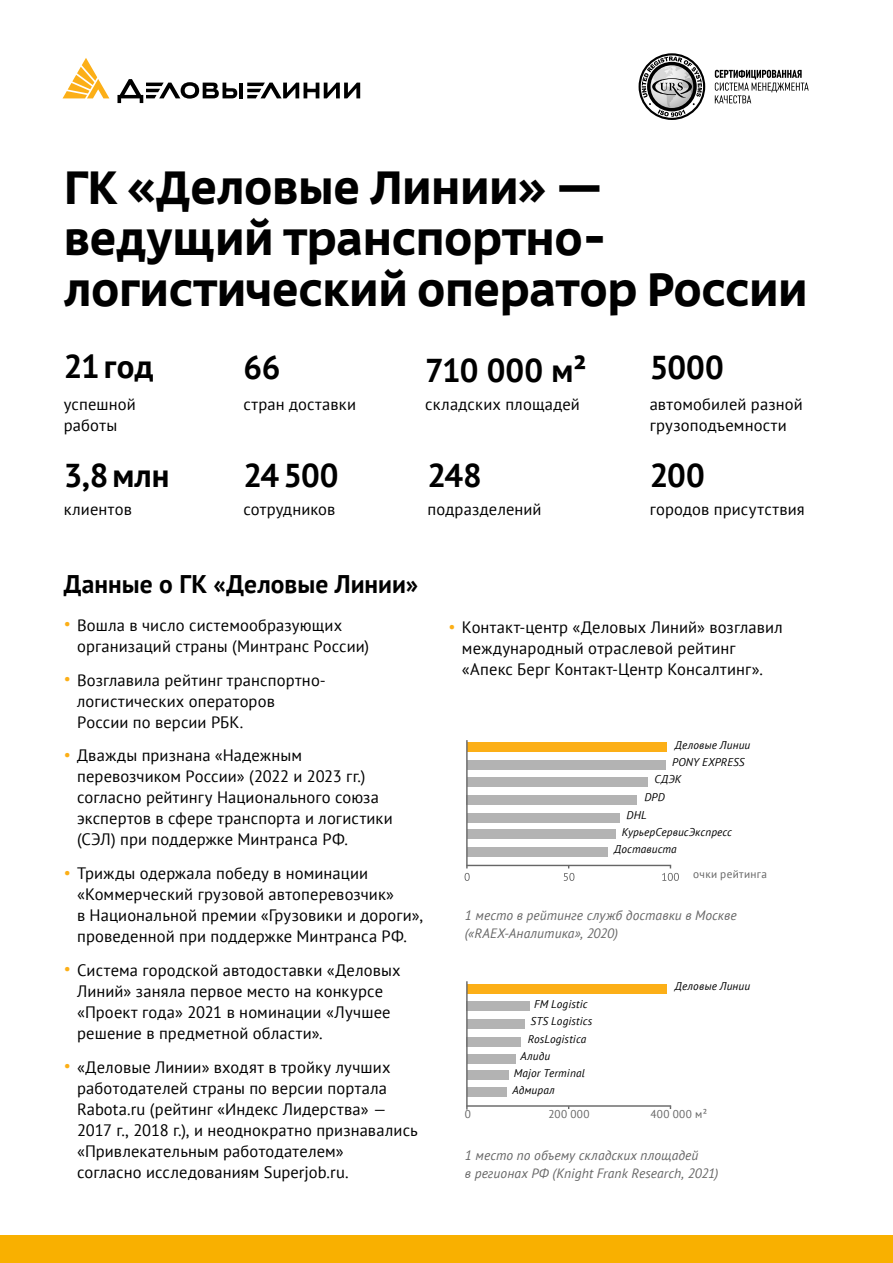
<style>
.page{position:relative;width:893px;height:1263px;background:#fff}
.page>*{position:absolute;margin:0;border:0;box-sizing:border-box;transform-origin:0 0}
.t1{font:700 46.5px/50.7px "Direct";letter-spacing:-.01em;color:#000}
.t2{font:700 33px "PT Sans";color:#000}
.t3{font:700 25.5px "PT Sans";color:#000}
.t4{font:16.5px/21px "PT Sans";letter-spacing:.01em;color:#000}
.t5{font:italic 13.5px/18px "PT Sans";letter-spacing:.005em;color:#666}
.t6{font:italic 11.25px/17.5px "PT Sans";letter-spacing:.015em;color:#000}
.t7{font:11.25px "PT Sans";letter-spacing:.035em;color:#666}
.s1{font-size:15.6px;color:#fcaf17}
</style>
<div class="page">
<svg style="left:715px;top:70px;width:94px;height:33px"></svg>
<svg style="left:639px;top:53px;width:66px;height:67px"></svg>
<div style="left:0;top:1235px;width:893px;height:28px;background:#f9b000"></div>
<svg style="left:63px;top:58px;width:46px;height:40px"></svg>
<hr style="left:239px;top:83px;width:4px;height:15px;background:#000">
<svg style="left:117px;top:79px;width:120px;height:24px"></svg>
<svg style="left:247px;top:83px;width:113px;height:15px"></svg>
<hr style="left:466px;top:865px;width:205px;height:1px;background:#666">
<svg style="left:465px;top:873px;width:5px;height:8px"></svg>
<svg style="left:662px;top:866px;width:17px;height:15px"></svg>
<svg style="left:564px;top:866px;width:10px;height:15px"></svg>
<div style="left:468px;top:743px;width:199px;height:9px;background:#fcaf17"></div>
<div style="left:467px;top:760px;width:198px;height:9px;background:#b3b3b3"></div>
<div style="left:467px;top:829px;width:148px;height:10px;background:#b3b3b3"></div>
<div style="left:467px;top:778px;width:180px;height:9px;background:#b3b3b3"></div>
<div style="left:467px;top:847px;width:141px;height:9px;background:#b3b3b3"></div>
<div style="left:467px;top:795px;width:170px;height:9px;background:#b3b3b3"></div>
<div style="left:467px;top:813px;width:152px;height:9px;background:#b3b3b3"></div>
<hr style="left:466px;top:740px;width:2px;height:128px;background:#666">
<hr style="left:466px;top:1105px;width:205px;height:2px;background:#666">
<div style="left:468px;top:984px;width:199px;height:9px;background:#fcaf17"></div>
<div style="left:467px;top:1002px;width:63px;height:9px;background:#b3b3b3"></div>
<div style="left:467px;top:1070px;width:42px;height:9px;background:#b3b3b3"></div>
<div style="left:467px;top:1019px;width:57px;height:9px;background:#b3b3b3"></div>
<div style="left:467px;top:1088px;width:39px;height:9px;background:#b3b3b3"></div>
<div style="left:467px;top:1037px;width:54px;height:9px;background:#b3b3b3"></div>
<div style="left:467px;top:1055px;width:48px;height:9px;background:#b3b3b3"></div>
<hr style="left:466px;top:981px;width:2px;height:128px;background:#666">
<h1 class="t1" style="left:64px;top:162px;width:746px">ГК «Деловые Линии» — ведущий транспортно&shy;логистический оператор России</h1>
<h2 class="t2" style="left:64px;top:345px;width:91px">21год</h2>
<h2 class="t2" style="left:243px;top:345px;width:38px">66</h2>
<h2 class="t2" style="left:425px;top:349px;width:163px">710 000 м²</h2>
<h2 class="t2" style="left:650px;top:345px;width:76px">5000</h2>
<p class="t4" style="left:64px;top:393px;width:74px">успешной работы</p>
<p class="t4" style="left:243px;top:393px;width:114px">стран доставки</p>
<p class="t4" style="left:425px;top:393px;width:156px">складских площадей</p>
<p class="t4" style="left:650px;top:393px;width:155px">автомобилей разной грузоподъемности</p>
<h2 class="t2" style="left:64px;top:454px;width:107px">3,8млн</h2>
<h2 class="t2" style="left:243px;top:454px;width:97px">24500</h2>
<h2 class="t2" style="left:427px;top:454px;width:56px">248</h2>
<h2 class="t2" style="left:650px;top:454px;width:57px">200</h2>
<p class="t4" style="left:64px;top:498px;width:70px">клиентов</p>
<p class="t4" style="left:243px;top:498px;width:93px">cотрудников</p>
<p class="t4" style="left:427px;top:498px;width:116px">подразделений</p>
<p class="t4" style="left:650px;top:498px;width:157px">городов присутствия</p>
<h3 class="t3" style="left:64px;top:567px;width:356px">Данные о ГК «Деловые Линии»</h3>
<p class="t4" style="left:77px;top:614px;width:294px;text-indent:-13px"><span class="s1">•</span> Вошла в число системообразующих организаций страны (Минтранс России)</p>
<p class="t4" style="left:77px;top:669px;width:250px;text-indent:-13px"><span class="s1">•</span> Возглавила рейтинг транспортно&shy;логистических операторов<br>России по версии РБК.</p>
<p class="t4" style="left:77px;top:745px;width:317px;text-indent:-13px"><span class="s1">•</span> Дважды признана «Надежным перевозчиком России» (2022 и 2023 гг.) согласно рейтингу Национального союза экспертов в сфере транспорта и логистики (СЭЛ) при поддержке Минтранса РФ.</p>
<p class="t4" style="left:77px;top:862px;width:347px;text-indent:-13px"><span class="s1">•</span> Трижды одержала победу в номинации «Коммерческий грузовой автоперевозчик»<br>в Национальной премии «Грузовики и дороги», проведенной при поддержке Минтранса РФ.</p>
<p class="t4" style="left:77px;top:959px;width:325px;text-indent:-13px"><span class="s1">•</span> Система городской автодоставки «Деловых Линий» заняла первое место на конкурсе «Проект года» 2021 в номинации «Лучшее решение в предметной области».</p>
<p class="t4" style="left:77px;top:1056px;width:342px;text-indent:-13px"><span class="s1">•</span> «Деловые Линии» входят в тройку лучших работодателей страны по версии портала Rabota.ru (рейтинг «Индекс Лидерства» — 2017 г., 2018 г.), и неоднократно признавались «Привлекательным работодателем»<br>согласно исследованиям Superjob.ru.</p>
<p class="t4" style="left:462px;top:616px;width:322px;text-indent:-13px"><span class="s1">•</span> Контакт-центр «Деловых Линий» возглавил международный отраслевой рейтинг «Апекс Берг Контакт-Центр Консалтинг».</p>
<p class="t6" style="left:675px;top:736px;width:77px">Деловые Линии</p>
<p class="t6" style="left:672px;top:753px;width:74px">PONY EXPRESS</p>
<p class="t6" style="left:655px;top:770px;width:28px">СДЭК</p>
<p class="t6" style="left:644px;top:788px;width:22px">DPD</p>
<p class="t6" style="left:627px;top:805px;width:22px">DHL</p>
<p class="t6" style="left:622px;top:823px;width:112px">КурьерСервисЭкспресс</p>
<p class="t6" style="left:614px;top:840px;width:64px">Достависта</p>
<p class="t7" style="left:693px;top:866px;width:75px">очки рейтинга</p>
<p class="t5" style="left:465px;top:906px;width:273px">1 место в рейтинге служб доставки в Москве («RAEX-Аналитика», 2020)</p>
<p class="t6" style="left:534px;top:995px;width:55px">FM Logistic</p>
<p class="t6" style="left:530px;top:1012px;width:63px">STS Logistics</p>
<p class="t6" style="left:520px;top:1029px;width:67px;text-indent:7px">RosLogistica<br>Алиди</p>
<p class="t6" style="left:514px;top:1064px;width:73px">Major Terminal</p>
<p class="t6" style="left:512px;top:1081px;width:44px">Адмирал</p>
<p class="t6" style="left:675px;top:977px;width:77px">Деловые Линии</p>
<p class="t7" style="left:465px;top:1107px;width:8px">0</p>
<p class="t7" style="left:548px;top:1107px;width:43px">200 000</p>
<p class="t7" style="left:650px;top:1107px;width:58px">400 000 м²</p>
<p class="t5" style="left:465px;top:1146px;width:255px">1 место по объему складских площадей<br>в регионах РФ (Knight Frank Research, 2021)</p>
</div>
